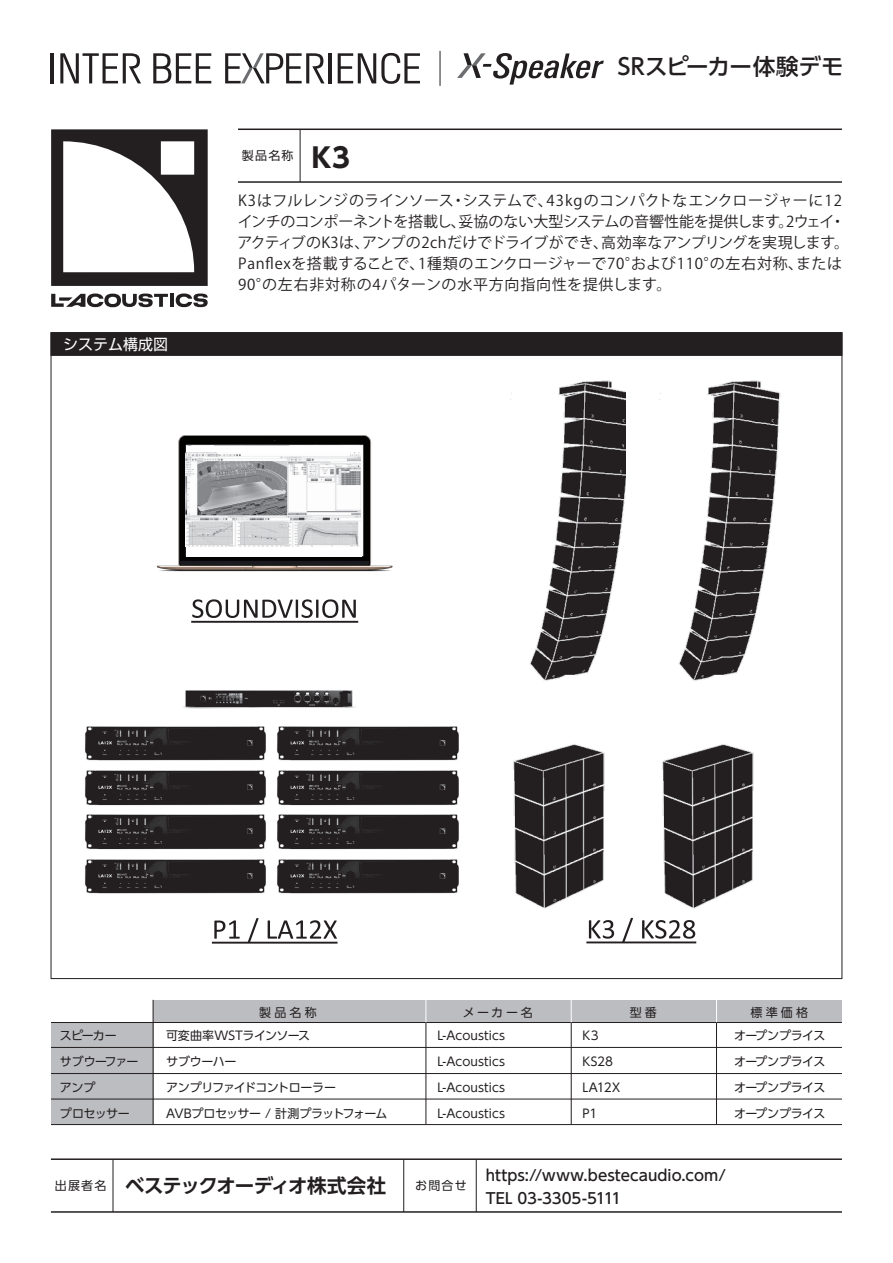
<style>
.page{position:relative;width:893px;height:1263px;background:#fff}
.page>*{position:absolute;margin:0;border:0;box-sizing:border-box;transform-origin:0 0}
.t1{font:700 27px "UD Shin Go Pro";color:#231f20}
.t2{font:500 22.5px "UD Shin Go Pro";letter-spacing:-.005em;color:#231f20}
.t3{font:700 19.5px "UD Shin Go Pro De";letter-spacing:-.055em;color:#231f20}
.t4{font:15px/21px "Koz Go Pro";color:#231f20}
.t5{font:500 15px/22.5px "UD Shin Go Pro";letter-spacing:.005em;color:#231f20}
.t6{font:15px "Shin Go Pr 6 N";color:#fff}
.t7{font:12px/26.1px "UD Shin Go Pro";letter-spacing:-.015em;color:#231f20;text-align:justify}
.t8{font:12px/26.1px "UD Shin Go Pro";letter-spacing:-.04em;color:#231f20}
.t9{font:12px/23px "UD Shin Go Pro";letter-spacing:.015em;color:#231f20}
.t10{font:12px "Shin Go Pr 6 N";color:#231f20}
</style>
<div class="page">
<img style="left:156px;top:435px;width:237px;height:137px">
<svg style="left:191px;top:599px;width:167px;height:24px"></svg>
<img style="left:183px;top:690px;width:173px;height:18px">
<div style="left:186px;top:446px;width:175px;height:110px;background:#fff"></div>
<img style="left:185px;top:452px;width:175px;height:94px">
<img style="left:85px;top:726px;width:181px;height:35px">
<img style="left:277px;top:859px;width:182px;height:35px">
<img style="left:277px;top:815px;width:182px;height:35px">
<img style="left:85px;top:815px;width:181px;height:35px">
<img style="left:85px;top:859px;width:181px;height:35px">
<img style="left:277px;top:770px;width:182px;height:36px">
<img style="left:277px;top:726px;width:182px;height:35px">
<img style="left:85px;top:770px;width:181px;height:36px">
<img style="left:478px;top:355px;width:149px;height:554px">
<img style="left:627px;top:355px;width:190px;height:563px">
<svg style="left:212px;top:918px;width:126px;height:25px"></svg>
<svg style="left:586px;top:918px;width:110px;height:25px"></svg>
<div style="left:51px;top:333px;width:791px;height:22px;background:#231f20"></div>
<div style="left:51px;top:1022px;width:102px;height:102px;background:#bcbdc0"></div>
<div style="left:153px;top:1000px;width:236px;height:22px;background:#bcbdc0"></div>
<div style="left:389px;top:1000px;width:151px;height:22px;background:#bcbdc0"></div>
<div style="left:540px;top:1000px;width:151px;height:22px;background:#bcbdc0"></div>
<div style="left:691px;top:1000px;width:151px;height:22px;background:#bcbdc0"></div>
<hr style="left:51px;top:1022px;width:791px;height:1px;background:#231f20">
<svg style="left:571px;top:1000px;width:1px;height:22px"></svg>
<svg style="left:716px;top:1000px;width:1px;height:22px"></svg>
<hr style="left:153px;top:1000px;width:1px;height:124px;background:#231f20">
<hr style="left:571px;top:1022px;width:1px;height:102px;background:#231f20">
<hr style="left:716px;top:1022px;width:1px;height:102px;background:#231f20">
<hr style="left:51px;top:1073px;width:791px;height:1px;background:#231f20">
<hr style="left:51px;top:1047px;width:791px;height:1px;background:#231f20">
<hr style="left:51px;top:1099px;width:791px;height:1px;background:#231f20">
<hr style="left:51px;top:1124px;width:791px;height:1px;background:#231f20">
<svg style="left:60px;top:53px;width:81px;height:30px"></svg>
<svg style="left:153px;top:53px;width:58px;height:30px"></svg>
<hr style="left:51px;top:53px;width:3px;height:30px;background:#231f20">
<hr style="left:328px;top:53px;width:3px;height:30px;background:#231f20">
<svg style="left:338px;top:53px;width:82px;height:31px"></svg>
<svg style="left:225px;top:53px;width:100px;height:30px"></svg>
<hr style="left:440px;top:51px;width:1px;height:35px;background:#231f20">
<hr style="left:51px;top:1158px;width:791px;height:2px;background:#231f20">
<hr style="left:51px;top:1211px;width:791px;height:2px;background:#231f20">
<hr style="left:113px;top:1159px;width:1px;height:53px;background:#231f20">
<hr style="left:476px;top:1159px;width:1px;height:53px;background:#231f20">
<hr style="left:403px;top:1159px;width:1px;height:53px;background:#231f20">
<hr style="left:238px;top:129px;width:604px;height:1px;background:#231f20">
<hr style="left:238px;top:181px;width:604px;height:2px;background:#231f20">
<hr style="left:300px;top:129px;width:1px;height:53px;background:#231f20">
<svg style="left:426px;top:1000px;width:1px;height:22px"></svg>
<hr style="left:426px;top:1022px;width:1px;height:102px;background:#231f20">
<svg style="left:457px;top:53px;width:147px;height:32px"></svg>
<svg style="left:51px;top:129px;width:157px;height:157px"></svg>
<hr style="left:170px;top:294px;width:4px;height:13px;background:#231f20">
<svg style="left:51px;top:293px;width:117px;height:14px"></svg>
<svg style="left:176px;top:293px;width:32px;height:14px"></svg>
<h2 class="t2" style="left:618px;top:48px;width:227px">SRスピーカー体験デモ</h2>
<p class="t6" style="left:63px;top:332px;width:106px">システム構成図</p>
<h1 class="t1" style="left:312px;top:136px;width:39px">K3</h1>
<p class="t10" style="left:242px;top:146px;width:53px">製品名称</p>
<p class="t4" style="left:238px;top:190px;width:613px">K3はフルレンジのラインソース・システムで、43kgのコンパクトなエンクロージャーに12インチのコンポーネントを搭載し、妥協のない大型システムの音響性能を提供します。2ウェイ・アクティブのK3は、アンプの2chだけでドライブができ、高効率なアンプリングを実現します。Panflexを搭載することで、1種類のエンクロージャーで70°および110°の左右対称、または90°の左右非対称の4パターンの水平方向指向性を提供します。</p>
<p class="t8" style="left:60px;top:1022px;width:80px">スピーカー<br>サブウーファーアンプ<br>プロセッサー</p>
<p class="t7" style="left:259px;top:999px;width:59px">製品名称</p>
<p class="t9" style="left:437px;top:1000px;width:97px;text-indent:26px">メーカー名<br>L-Acoustics</p>
<p class="t7" style="left:437px;top:1048px;width:69px">L-Acoustics L-Acoustics L-Acoustics</p>
<p class="t7" style="left:630px;top:999px;width:29px">型番</p>
<p class="t7" style="left:750px;top:999px;width:59px">標準価格</p>
<p class="t8" style="left:166px;top:1022px;width:223px">可変曲率WSTラインソース<br>サブウーハー<br>アンプリファイドコントローラー<br>AVBプロセッサー / 計測プラットフォーム</p>
<p class="t7" style="left:734px;top:1022px;width:93px">オープンプライスオープンプライスオープンプライスオープンプライス</p>
<p class="t7" style="left:583px;top:1022px;width:39px;text-align:left">K3<br>KS28<br>LA12X<br>P1</p>
<h3 class="t3" style="left:55px;top:1170px;width:333px"><sup>出展者名</sup> ベステックオーディオ株式会社</h3>
<p class="t7" style="left:415px;top:1172px;width:53px">お問合せ</p>
<p class="t5" style="left:486px;top:1164px;width:242px">https://www.bestecaudio.com/<br>TEL 03-3305-5111</p>
</div>
